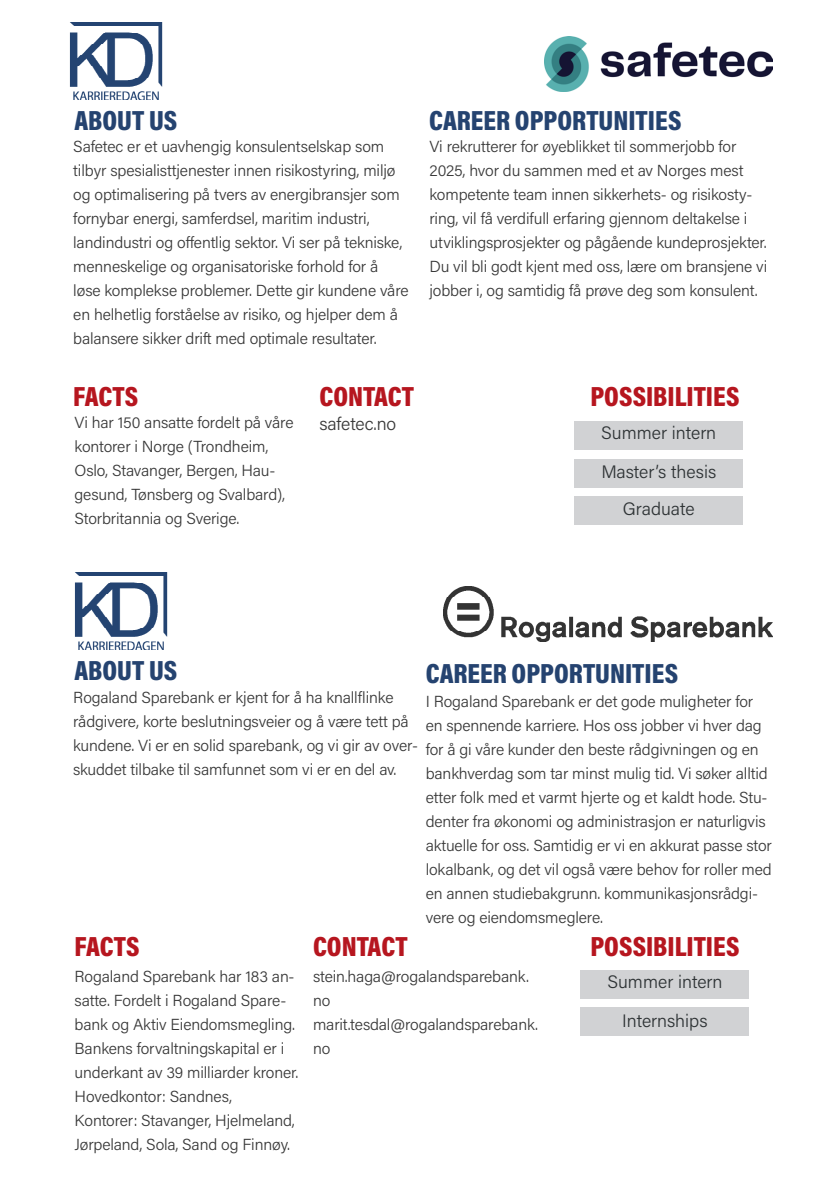
<style>
.page{position:relative;width:840px;height:1191px;background:#fff}
.page>*{position:absolute;margin:0;border:0;box-sizing:border-box;transform-origin:0 0}
.t1{font:28px "Acumin Variable Concept";color:#254370}
.t2{font:28px "Acumin Variable Concept";color:#b6161f}
.t3{font:18px "Acumin Variable Concept";color:#2d3234}
.t4{font:18px "Acumin Variable Concept";letter-spacing:-.01em;color:#383838}
.t5{font:16px/24px "Acumin Variable Concept";letter-spacing:-.01em;color:#383838}
</style>
<div class="page">
<img style="left:69px;top:22px;width:94px;height:78px">
<img style="left:74px;top:572px;width:94px;height:78px">
<img style="left:443px;top:587px;width:328px;height:55px">
<div style="left:574px;top:421px;width:168px;height:29px;background:#d1d2d4"></div>
<div style="left:574px;top:459px;width:168px;height:28px;background:#d1d2d4"></div>
<div style="left:574px;top:496px;width:168px;height:28px;background:#d1d2d4"></div>
<img style="left:544px;top:36px;width:228px;height:55px">
<div style="left:580px;top:970px;width:168px;height:28px;background:#d1d2d4"></div>
<div style="left:580px;top:1007px;width:168px;height:29px;background:#d1d2d4"></div>
<p class="t1" style="left:74px;top:101px;width:104px">ABOUT US</p>
<p class="t5" style="left:73px;top:134px;width:337px">Safetec er et uavhengig konsulentselskap som tilbyr spesialisttjenester innen risikostyring, miljø og optimalisering på tvers av energibransjer som fornybar energi, samferdsel, maritim industri, landindustri og offentlig sektor. Vi ser på tekniske, menneskelige og organisatoriske forhold for å løse komplekse problemer. Dette gir kundene våre en helhetlig forståelse av risiko, og hjelper dem å balansere sikker drift med optimale resultater.</p>
<p class="t1" style="left:429px;top:101px;width:254px">CAREER OPPORTUNITIES</p>
<p class="t5" style="left:429px;top:134px;width:339px">Vi rekrutterer for øyeblikket til sommerjobb for 2025, hvor du sammen med et av Norges mest kompetente team innen sikkerhets- og risikosty&shy;ring, vil få verdifull erfaring gjennom deltakelse i utviklingsprosjekter og pågående kundeprosjekter.<br>Du vil bli godt kjent med oss, lære om bransjene vi jobber i, og samtidig få prøve deg som konsulent.</p>
<p class="t2" style="left:73px;top:377px;width:66px">FACTS</p>
<p class="t2" style="left:319px;top:377px;width:96px">CONTACT</p>
<p class="t2" style="left:590px;top:377px;width:151px">POSSIBILITIES</p>
<p class="t5" style="left:74px;top:410px;width:220px">Vi har 150 ansatte fordelt på våre kontorer i Norge (Trondheim,<br>Oslo, Stavanger, Bergen, Hau&shy;gesund, Tønsberg og Svalbard),<br>Storbritannia og Sverige.</p>
<p class="t4" style="left:319px;top:411px;width:78px">safetec.no</p>
<p class="t3" style="left:601px;top:421px;width:116px">Summer intern</p>
<p class="t3" style="left:601px;top:460px;width:116px">Master’s thesis</p>
<p class="t3" style="left:622px;top:496px;width:73px">Graduate</p>
<p class="t1" style="left:74px;top:651px;width:104px">ABOUT US</p>
<p class="t5" style="left:73px;top:684px;width:346px">Rogaland Sparebank er kjent for å ha knallflinke rådgivere, korte beslutningsveier og å være tett på kundene. Vi er en solid sparebank, og vi gir av over&shy;skuddet tilbake til samfunnet som vi er en del av.</p>
<p class="t1" style="left:425px;top:654px;width:254px">CAREER OPPORTUNITIES</p>
<p class="t5" style="left:425px;top:689px;width:347px">I Rogaland Sparebank er det gode muligheter for en spennende karriere. Hos oss jobber vi hver dag for å gi våre kunder den beste rådgivningen og en bankhverdag som tar minst mulig tid. Vi søker alltid etter folk med et varmt hjerte og et kaldt hode. Stu&shy;denter fra økonomi og administrasjon er naturligvis aktuelle for oss. Samtidig er vi en akkurat passe stor lokalbank, og det vil også være behov for roller med en annen studiebakgrunn. kommunikasjonsrådgi&shy;vere og eiendomsmeglere.</p>
<p class="t2" style="left:74px;top:927px;width:66px">FACTS</p>
<p class="t2" style="left:313px;top:927px;width:96px">CONTACT</p>
<p class="t2" style="left:590px;top:927px;width:151px">POSSIBILITIES</p>
<p class="t5" style="left:74px;top:963px;width:222px">Rogaland Sparebank har 183 an&shy;satte. Fordelt i Rogaland Spare&shy;bank og Aktiv Eiendomsmegling.</p>
<p class="t5" style="left:74px;top:1035px;width:225px">Bankens forvaltningskapital er i underkant av 39 milliarder kroner.<br>Hovedkontor: Sandnes,</p>
<p class="t5" style="left:74px;top:1107px;width:222px">Kontorer: Stavanger, Hjelmeland,<br>Jørpeland, Sola, Sand og Finnøy.</p>
<p class="t5" style="left:313px;top:963px;width:217px">stein.haga@rogalandsparebank. no</p>
<p class="t5" style="left:313px;top:1011px;width:226px">marit.tesdal@rogalandsparebank. no</p>
<p class="t3" style="left:607px;top:969px;width:116px">Summer intern</p>
<p class="t3" style="left:622px;top:1008px;width:87px">Internships</p>
</div>
